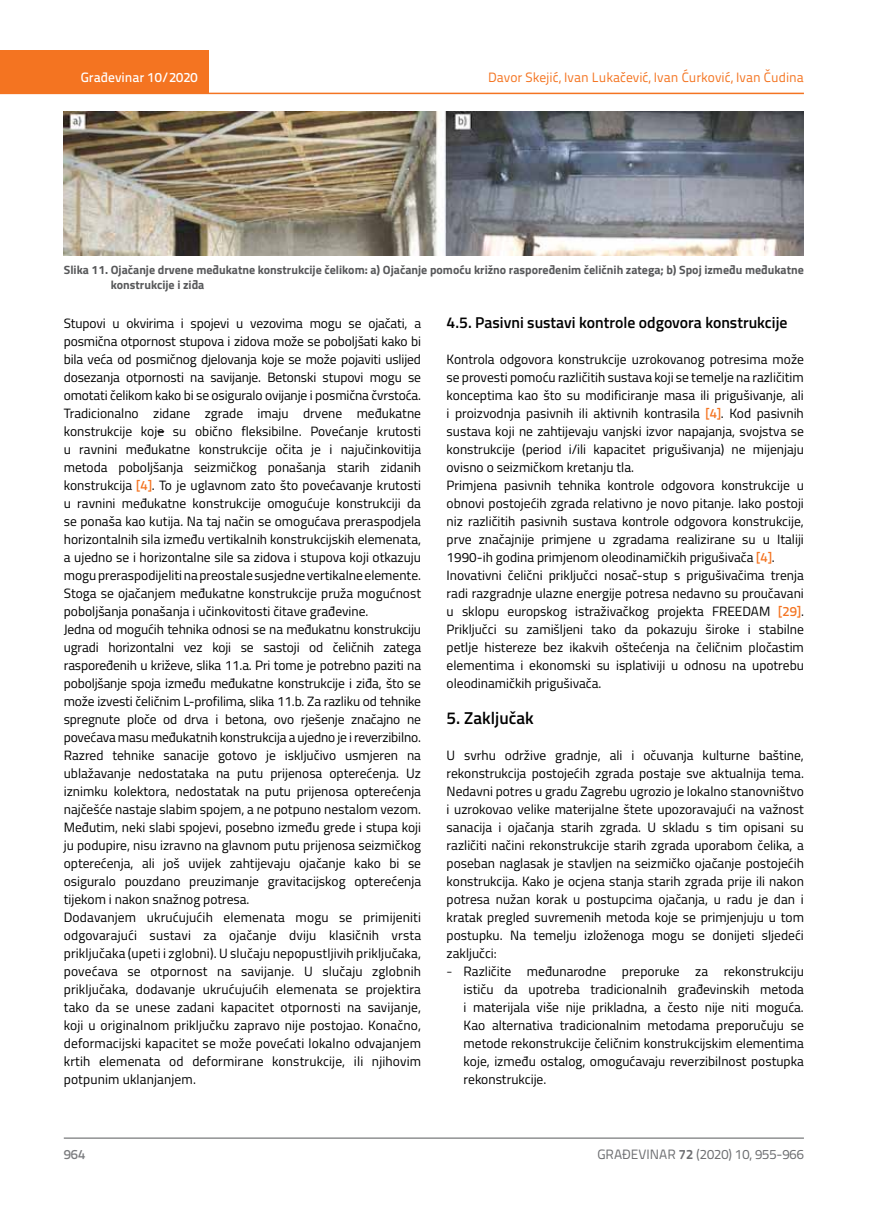
<style>
.page{position:relative;width:872px;height:1212px;background:#fff}
.page>*{position:absolute;margin:0;border:0;box-sizing:border-box;transform-origin:0 0}
.t1{font:600 17.25px "Titillium";color:#000}
.t2{font:600 15.75px "Titillium";color:#000}
.t3{font:13.5px/18px "Titillium";color:#000}
.t4{font:13.5px "Titillium Text 22 L";color:#f47421}
.t5{font:13.5px "Titillium Text 22 L";color:#6d6e71}
.t6{font:500 13.5px "Titillium Text 22 L";color:#fff}
.t7{font:500 13.5px "Titillium Text 22 L";color:#797a7d}
.t8{font:700 12px/15px "Titillium";color:#58595b}
.s1{font-family:"Titillium Text 22 L";font-weight:500;color:#f47421}
.s2{font-family:"Titillium Text 22 L";font-weight:300}
.s3{font-weight:700}
</style>
<div class="page">
<div style="left:0;top:50px;width:208px;height:44px;background:#f47421"></div>
<hr style="left:0;top:93px;width:804px;height:1px;background:#f47421">
<hr style="left:64px;top:1138px;width:740px;height:1px;background:#58595b">
<img style="left:64px;top:112px;width:740px;height:144px">
<p class="t6" style="left:81px;top:67px;width:118px">Građevinar 10/2020</p>
<p class="t4" style="left:488px;top:68px;width:317px">Davor Skejić, Ivan Lukačević, Ivan Ćurković, Ivan Čudina</p>
<p class="t8" style="left:111px;top:261px;width:694px;text-indent:-47px">Slika 11. Ojačanje drvene međukatne konstrukcije čelikom: a) Ojačanje pomoću križno raspoređenim čeličnih zatega; b) Spoj između međukatne konstrukcije i ziđa</p>
<p class="t3" style="left:64px;top:313px;width:359px">Stupovi u okvirima i spojevi u vezovima mogu se ojačati, a posmična otpornost stupova i zidova može se poboljšati kako bi bila veća od posmičnog djelovanja koje se može pojaviti uslijed dosezanja otpornosti na savijanje. Betonski stupovi mogu se omotati čelikom kako bi se osiguralo ovijanje i posmična čvrstoća.<br>Tradicionalno zidane zgrade imaju drvene međukatne konstrukcije koje su obično fleksibilne. Povećanje krutosti u ravnini međukatne konstrukcije očita je i najučinkovitija metoda poboljšanja seizmičkog ponašanja starih zidanih konstrukcija <span class="s1">[4]</span>. To je uglavnom zato što povećavanje krutosti u ravnini međukatne konstrukcije omogućuje konstrukciji da se ponaša kao kutija. Na taj način se omogućava preraspodjela horizontalnih sila između vertikalnih konstrukcijskih elemenata, a ujedno se i horizontalne sile sa zidova i stupova koji otkazuju mogu preraspodijeliti na preostale susjedne vertikalne elemente.<br>Stoga se ojačanjem međukatne konstrukcije pruža mogućnost poboljšanja ponašanja i učinkovitosti čitave građevine.<br>Jedna od mogućih tehnika odnosi se na međukatnu konstrukciju ugradi horizontalni vez koji se sastoji od čeličnih zatega raspoređenih u križeve, slika 11.a. Pri tome je potrebno paziti na poboljšanje spoja između međukatne konstrukcije i ziđa, što se može izvesti čeličnim L-profilima, slika 11.b. Za razliku od tehnike spregnute ploče od drva i betona, ovo rješenje značajno ne povećava masu međukatnih konstrukcija a ujedno je i reverzibilno.<br>Razred tehnike sanacije gotovo je isključivo usmjeren na ublažavanje nedostataka na putu prijenosa opterećenja. Uz iznimku kolektora, nedostatak na putu prijenosa opterećenja najčešće nastaje slabim spojem, a ne potpuno nestalom vezom.<br>Međutim, neki slabi spojevi, posebno između grede i stupa koji ju podupire, nisu izravno na glavnom putu prijenosa seizmičkog opterećenja, ali još uvijek zahtijevaju ojačanje kako bi se osiguralo pouzdano preuzimanje gravitacijskog opterećenja tijekom i nakon snažnog potresa.<br>Dodavanjem ukrućujućih elemenata mogu se primijeniti odgovarajući sustavi za ojačanje dviju klasičnih vrsta priključaka (upeti i zglobni). U slučaju nepopustljivih priključaka, povećava se otpornost na savijanje. U slučaju zglobnih priključaka, dodavanje ukrućujućih elemenata se projektira tako da se unese zadani kapacitet otpornosti na savijanje, koji u originalnom priključku zapravo nije postojao. Konačno, deformacijski kapacitet se može povećati lokalno odvajanjem krtih elemenata od deformirane konstrukcije, ili njihovim potpunim uklanjanjem.</p>
<p class="t2" style="left:446px;top:310px;width:342px">4.5. Pasivni sustavi kontrole odgovora konstrukcije</p>
<p class="t3" style="left:446px;top:349px;width:359px">Kontrola odgovora konstrukcije uzrokovanog potresima može se provesti pomoću različitih sustava koji se temelje na različitim konceptima kao što su modificiranje masa ili prigušivanje, ali i proizvodnja pasivnih ili aktivnih kontrasila <span class="s1">[4]</span>. Kod pasivnih sustava koji ne zahtijevaju vanjski izvor napajanja, svojstva se konstrukcije (period i/ili kapacitet prigušivanja) ne mijenjaju ovisno o seizmičkom kretanju tla.<br>Primjena pasivnih tehnika kontrole odgovora konstrukcije u obnovi postojećih zgrada relativno je novo pitanje. Iako postoji niz različitih pasivnih sustava kontrole odgovora konstrukcije, prve značajnije primjene u zgradama realizirane su u Italiji 1990-ih godina primjenom oleodinamičkih prigušivača <span class="s1">[4]</span>.<br>Inovativni čelični priključci nosač-stup s prigušivačima trenja radi razgradnje ulazne energije potresa nedavno su proučavani u sklopu europskog istraživačkog projekta FREEDAM <span class="s1">[29]</span>.<br>Priključci su zamišljeni tako da pokazuju široke i stabilne petlje histereze bez ikakvih oštećenja na čeličnim pločastim elementima i ekonomski su isplativiji u odnosu na upotrebu oleodinamičkih prigušivača.</p>
<p class="t1" style="left:446px;top:705px;width:89px">5. Zaključak</p>
<p class="t3" style="left:446px;top:746px;width:359px;text-align:justify">U svrhu održive gradnje, ali i očuvanja kulturne baštine, rekonstrukcija postojećih zgrada postaje sve aktualnija tema.<br>Nedavni potres u gradu Zagrebu ugrozio je lokalno stanovništvo i uzrokovao velike materijalne štete upozoravajući na važnost sanacija i ojačanja starih zgrada. U skladu s tim opisani su različiti načini rekonstrukcije starih zgrada uporabom čelika, a poseban naglasak je stavljen na seizmičko ojačanje postojećih konstrukcija. Kako je ocjena stanja starih zgrada prije ili nakon potresa nužan korak u postupcima ojačanja, u radu je dan i kratak pregled suvremenih metoda koje se primjenjuju u tom postupku. Na temelju izloženoga mogu se donijeti sljedeći zaključci:</p>
<p class="t3" style="left:463px;top:962px;width:342px;text-align:justify;text-indent:-17px"><span class="s2">-</span> Različite međunarodne preporuke za rekonstrukciju ističu da upotreba tradicionalnih građevinskih metoda i materijala više nije prikladna, a često nije niti moguća.<br>Kao alternativa tradicionalnim metodama preporučuju se metode rekonstrukcije čeličnim konstrukcijskim elementima koje, između ostalog, omogućavaju reverzibilnost postupka rekonstrukcije.</p>
<p class="t7" style="left:64px;top:1144px;width:23px">964</p>
<p class="t5" style="left:597px;top:1144px;width:208px">GRAĐEVINAR <span class="s3">72</span> (2020) 10, 955-966</p>
</div>
